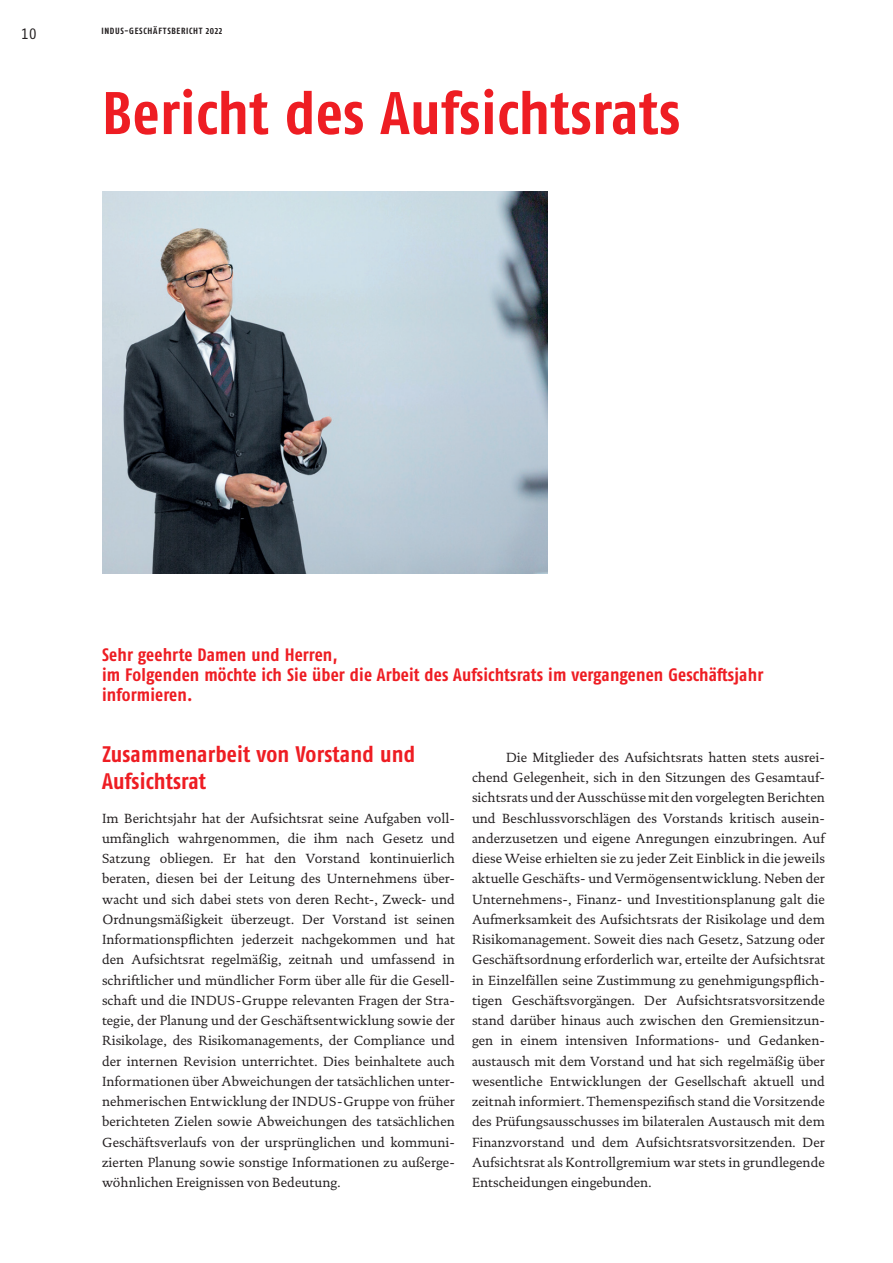
<style>
.page{position:relative;width:893px;height:1263px;background:#fff}
.page>*{position:absolute;margin:0;border:0;box-sizing:border-box;transform-origin:0 0}
.t1{font:700 condensed 60px "Fago Pro";letter-spacing:.005em;color:#ee1d23}
.t2{font:700 condensed 22.5px/27px "Fago Pro";letter-spacing:.01em;color:#ee1d23}
.t3{font:700 condensed 18px/20.2px "Fago Pro";letter-spacing:.01em;color:#ee1d23}
.t4{font:condensed 15px "Fago Pro";color:#231f20}
.t5{font:13.5px/20.2px "DTL Documenta TOT";color:#231f20}
.t6{font:700 condensed 9px "Fago Pro";letter-spacing:.075em;color:#231f20}
</style>
<div class="page">
<img style="left:102px;top:191px;width:445px;height:382px">
<p class="t4" style="left:21px;top:25px;width:17px">10</p>
<p class="t6" style="left:101px;top:25px;width:122px">INDUS-GESCHÄFTSBERICHT 2022</p>
<h1 class="t1" style="left:102px;top:77px;width:580px">Bericht des Aufsichtsrats</h1>
<h3 class="t3" style="left:102px;top:644px;width:663px">Sehr geehrte Damen und Herren,<br>im Folgenden möchte ich Sie über die Arbeit des Aufsichtsrats im vergangenen Geschäftsjahr informieren.</h3>
<h2 class="t2" style="left:102px;top:740px;width:315px">Zusammenarbeit von Vorstand und<br>Aufsichtsrat</h2>
<p class="t5" style="left:102px;top:808px;width:354px">Im Berichtsjahr hat der Aufsichtsrat seine Aufgaben voll&shy;umfänglich wahrgenommen, die ihm nach Gesetz und Satzung obliegen. Er hat den Vorstand kontinuierlich beraten, diesen bei der Leitung des Unternehmens über&shy;wacht und sich dabei stets von deren Recht-, Zweck- und Ordnungsmäßigkeit überzeugt. Der Vorstand ist seinen Informationspflichten jederzeit nachgekommen und hat den Aufsichtsrat regelmäßig, zeitnah und umfassend in schriftlicher und mündlicher Form über alle für die Gesell&shy;schaft und die INDUS-Gruppe relevanten Fragen der Stra&shy;tegie, der Planung und der Geschäftsentwicklung sowie der Risikolage, des Risikomanagements, der Compliance und der internen Revision unterrichtet. Dies beinhaltete auch Informationen über Abweichungen der tatsächlichen unter&shy;nehmerischen Entwicklung der INDUS-Gruppe von früher berichteten Zielen sowie Abweichungen des tatsächlichen Geschäftsverlaufs von der ursprünglichen und kommuni&shy;zierten Planung sowie sonstige Informationen zu außerge&shy;wöhnlichen Ereignissen von Bedeutung.</p>
<p class="t5" style="left:472px;top:747px;width:354px;text-align:justify;text-indent:34px">Die Mitglieder des Aufsichtsrats hatten stets ausrei&shy;chend Gelegenheit, sich in den Sitzungen des Gesamtauf&shy;sichtsrats und der Ausschüsse mit den vorgelegten Berichten und Beschlussvorschlägen des Vorstands kritisch ausein&shy;anderzusetzen und eigene Anregungen einzubringen. Auf diese Weise erhielten sie zu jeder Zeit Einblick in die jeweils aktuelle Geschäfts- und Vermögensentwicklung. Neben der Unternehmens-, Finanz- und Investitionsplanung galt die Aufmerksamkeit des Aufsichtsrats der Risikolage und dem Risikomanagement. Soweit dies nach Gesetz, Satzung oder Geschäftsordnung erforderlich war, erteilte der Aufsichtsrat in Einzelfällen seine Zustimmung zu genehmigungspflich&shy;tigen Geschäftsvorgängen. Der Aufsichtsratsvorsitzende stand darüber hinaus auch zwischen den Gremiensitzun&shy;gen in einem intensiven Informations- und Gedanken&shy;austausch mit dem Vorstand und hat sich regelmäßig über wesentliche Entwicklungen der Gesellschaft aktuell und zeitnah informiert. Themenspezifisch stand die Vorsitzende des Prüfungsausschusses im bilateralen Austausch mit dem Finanzvorstand und dem Aufsichtsratsvorsitzenden. Der Aufsichtsrat als Kontrollgremium war stets in grundlegende Entscheidungen eingebunden.</p>
</div>
